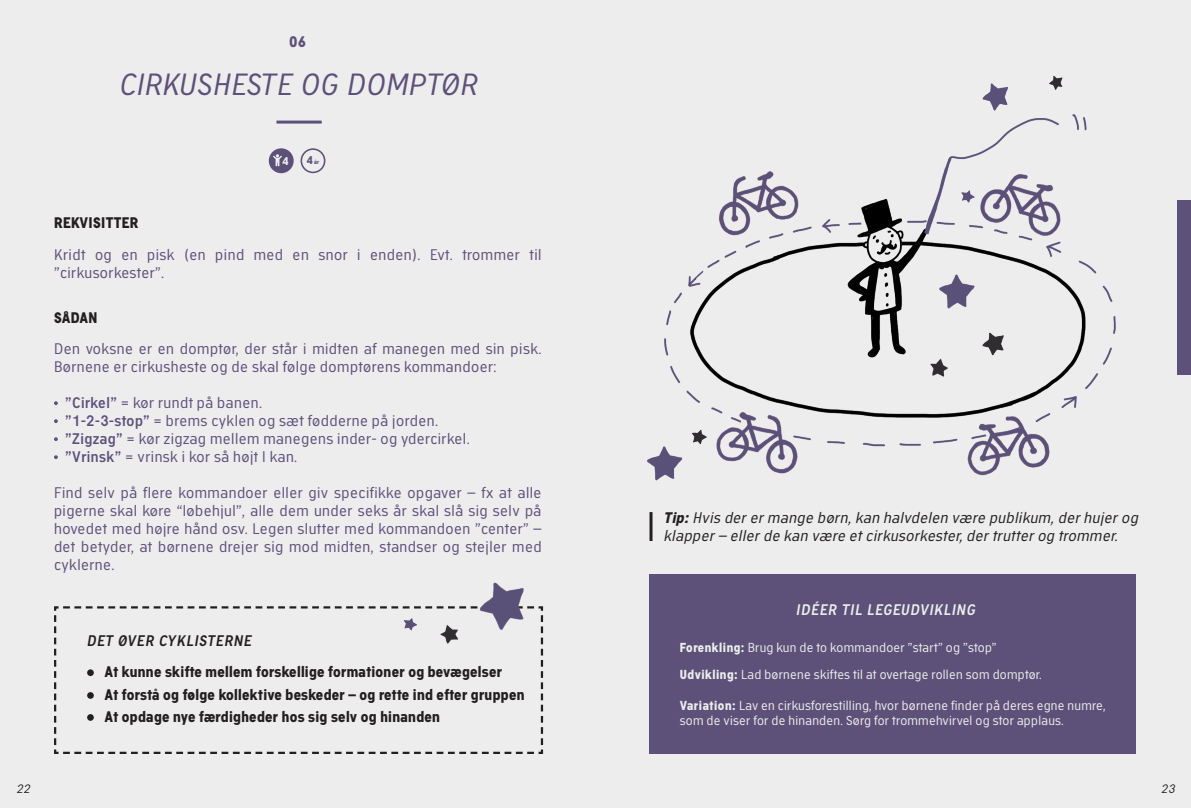
<style>
.page{position:relative;width:1191px;height:808px;background:#ededed}
.page>*{position:absolute;margin:0;border:0;box-sizing:border-box;transform-origin:0 0}
.t1{font:italic 30px "Academy Sans";letter-spacing:.02em;color:#5d5179}
.t2{font:15px/18px "Academy Sans";letter-spacing:.03em;color:#5d507b}
.t3{font:700 15px "Academy Sans";letter-spacing:.02em;color:#231f20}
.t4{font:italic 15px/18px "Academy Sans";color:#231f20}
.t5{font:italic 600 15px "Academy Sans";color:#ededed}
.t6{font:italic 600 15px "Academy Sans";color:#231f20}
.t7{font:700 15px "Academy Sans";color:#5d5179}
.t8{font:12.75px/15.3px "Academy Sans";letter-spacing:.02em;color:#ededed}
.t9{font:italic 12px "Academy Sans";color:#231f20}
.t10{font:700 11.1px "Academy Sans";color:#ededed}
.t11{font:700 10.95px "Academy Sans";color:#5d5179}
.t12{font:700 5.85px "Academy Sans";color:#5d5179}
.s1{font-weight:600}
.s2{font-weight:700}
</style>
<div class="page">
<img style="left:54px;top:75px;width:1082px;height:679px">
<div style="left:1177px;top:200px;width:14px;height:174px;background:#5d5179"></div>
<p class="t7" style="left:289px;top:33px;width:19px">06</p>
<p class="t1" style="left:119px;top:65px;width:359px">CIRKUSHESTE OG DOMPTØR</p>
<p class="t10" style="left:282px;top:155px;width:8px">4</p>
<p class="t11" style="left:307px;top:154px;width:8px">4</p>
<p class="t12" style="left:314px;top:159px;width:7px">år</p>
<p class="t3" style="left:54px;top:214px;width:86px">REKVISITTER</p>
<p class="t2" style="left:54px;top:245px;width:489px">Kridt og en pisk (en pind med en snor i enden). Evt. trommer til ”cirkusorkester”.</p>
<p class="t3" style="left:54px;top:309px;width:45px">SÅDAN</p>
<p class="t2" style="left:54px;top:340px;width:489px">Den voksne er en domptør, der står i midten af manegen med sin pisk.<br>Børnene er cirkusheste og de skal følge domptørens kommandoer:</p>
<p class="t2" style="left:65px;top:394px;width:198px"><span class="s1">”Cirkel”</span> = kør rundt på banen.</p>
<p class="t2" style="left:65px;top:412px;width:374px"><span class="s1">”1-2-3-stop”</span> = brems cyklen og sæt fødderne på jorden.</p>
<p class="t2" style="left:65px;top:430px;width:406px"><span class="s1">”Zigzag”</span> = kør zigzag mellem manegens inder- og ydercirkel.</p>
<p class="t2" style="left:65px;top:448px;width:234px"><span class="s1">”Vrinsk”</span> = vrinsk i kor så højt I kan.</p>
<p class="t2" style="left:54px;top:484px;width:489px;text-align:justify">Find selv på flere kommandoer eller giv specifikke opgaver – fx at alle pigerne skal køre “løbehjul”, alle dem under seks år skal slå sig selv på hovedet med højre hånd osv. Legen slutter med kommandoen ”center” – det betyder, at børnene drejer sig mod midten, standser og stejler med cyklerne.</p>
<p class="t6" style="left:87px;top:632px;width:169px">DET ØVER CYKLISTERNE</p>
<p class="t3" style="left:104px;top:663px;width:399px">At kunne skifte mellem forskellige formationer og bevægelser</p>
<p class="t3" style="left:104px;top:686px;width:421px">At forstå og følge kollektive beskeder – og rette ind efter gruppen</p>
<p class="t3" style="left:104px;top:708px;width:337px">At opdage nye færdigheder hos sig selv og hinanden</p>
<p class="t4" style="left:663px;top:509px;width:479px"><span class="s2">Tip:</span>Hvis derermange børn,kan halvdelen være publikum,derhujerog klapper– ellerde kan være etcirkusorkester,dertrutterog trommer.</p>
<p class="t5" style="left:796px;top:600px;width:183px">IDÉER TIL LEGEUDVIKLING</p>
<p class="t8" style="left:679px;top:640px;width:318px"><span class="s2">Forenkling:</span> Brug kun de to kommandoer ”start” og ”stop”</p>
<p class="t8" style="left:679px;top:667px;width:363px"><span class="s2">Udvikling:</span> Lad børnene skiftes til at overtage rollen som domptør.</p>
<p class="t8" style="left:679px;top:697px;width:427px"><span class="s2">Variation:</span> Lav en cirkusforestilling, hvor børnene finder på deres egne numre, som de viser for de hinanden. Sørg for trommehvirvel og stor applaus.</p>
<p class="t9" style="left:16px;top:781px;width:18px">22</p>
<p class="t9" style="left:1161px;top:781px;width:18px">23</p>
</div>
